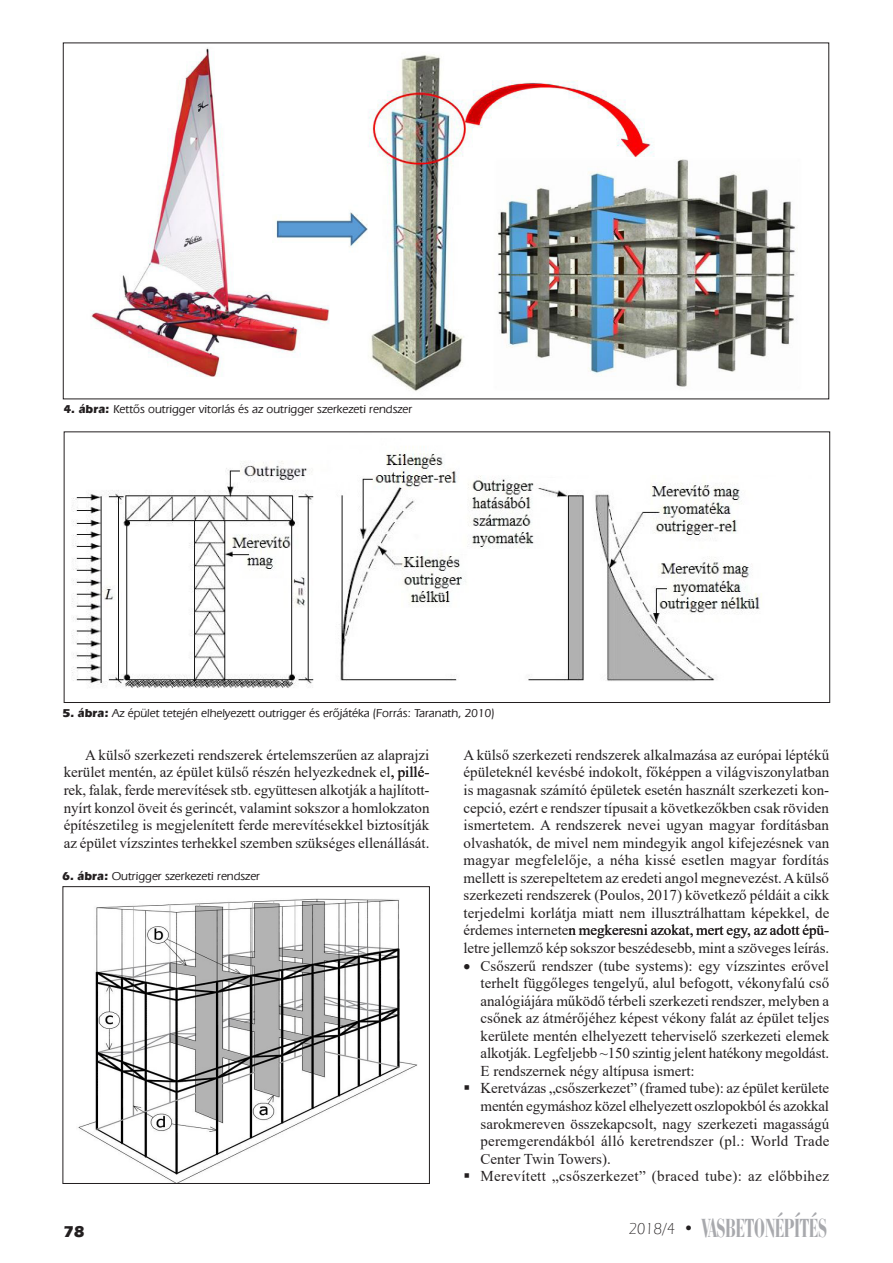
<style>
.page{position:relative;width:893px;height:1263px;background:#fff}
.page>*{position:absolute;margin:0;border:0;box-sizing:border-box;transform-origin:0 0}
.t1{font:27px "Bauer Bodoni BCHU Bold Condensed";color:#a8a9ad;scale:.75 1}
.t2{font:16.5px "Eras HU Bold";color:#231f20}
.felsorol{font:15px/17.5px "Times New Roman";color:#231f20;text-align:justify}
.List_Paragraph{font:15px/17.5px "Times New Roman";letter-spacing:.015em;color:#231f20;text-align:justify}
.Ábra_szoveg{font:12px "Eras Med HU Medium";color:#231f20}
.s1{font-family:"Eras HU Bold"}
.s2{font-family:"Eras Lt HU Light";font-size:16.5px;color:#231f20}
.s3{font-family:"Eras HU Bold";font-size:16.5px;color:#231f20}
</style>
<div class="page">
<img style="left:90px;top:47px;width:706px;height:344px">
<img style="left:71px;top:453px;width:691px;height:236px">
<img style="left:78px;top:899px;width:339px;height:283px">
<div style="left:63px;top:886px;width:367px;height:298px;border:1px solid #231f20"></div>
<p class="Ábra_szoveg" style="left:64px;top:402px;width:350px"><span class="s1">4. ábra:</span> Kettôs outrigger vitorlás és az outrigger szerkezeti rendszer</p>
<p class="Ábra_szoveg" style="left:63px;top:706px;width:433px"><span class="s1">5. ábra:</span> Az épület tetején elhelyezett outrigger és erôjátéka (Forrás: Taranath, 2010)</p>
<p class="felsorol" style="left:64px;top:746px;width:367px;text-indent:21px">A külső szerkezeti rendszerek értelemszerűen az alaprajzi kerület mentén, az épület külső részén helyezkednek el, pillé&shy;rek, falak, ferde merevítések stb. együttesen alkotják a hajlított&shy;nyírt konzol öveit és gerincét, valamint sokszor a homlokzaton építészetileg is megjelenített ferde merevítésekkel biztosítják az épület vízszintes terhekkel szemben szükséges ellenállását.</p>
<p class="felsorol" style="left:463px;top:746px;width:367px">A külső szerkezeti rendszerek alkalmazása az európai léptékű épületeknél kevésbé indokolt, főképpen a világviszonylatban is magasnak számító épületek esetén használt szerkezeti kon&shy;cepció, ezért e rendszer típusait a következőkben csak röviden ismertetem. A rendszerek nevei ugyan magyar fordításban olvashatók, de mivel nem mindegyik angol kifejezésnek van magyar megfelelője, a néha kissé esetlen magyar fordítás mellett is szerepeltetem az eredeti angol megnevezést. A külső szerkezeti rendszerek (Poulos, 2017) következő példáit a cikk terjedelmi korlátja miatt nem illusztrálhattam képekkel, de érdemes interneten megkeresni azokat, mert egy, az adott épü&shy;letre jellemző kép sokszor beszédesebb, mint a szöveges leírás.</p>
<p class="felsorol" style="left:480px;top:956px;width:350px;text-indent:-17px">• Csőszerű rendszer (tube systems): egy vízszintes erővel terhelt függőleges tengelyű, alul befogott, vékonyfalú cső analógiájára működő térbeli szerkezeti rendszer, melyben a csőnek az átmérőjéhez képest vékony falát az épület teljes kerülete mentén elhelyezett teherviselő szerkezeti elemek alkotják. Legfeljebb ~150 szintig jelent hatékony megoldást.<br>E rendszernek négy altípusa ismert:</p>
<p class="List_Paragraph" style="left:480px;top:1079px;width:350px;text-indent:-17px">▪ Keretvázas „csőszerkezet” (framed tube): az épület kerülete mentén egymáshoz közel elhelyezett oszlopokból és azokkal sarokmereven összekapcsolt, nagy szerkezeti magasságú peremgerendákból álló keretrendszer (pl.: World Trade Center Twin Towers).</p>
<p class="List_Paragraph" style="left:463px;top:1167px;width:367px">▪ Merevített „csőszerkezet” (braced tube): az előbbihez</p>
<p class="Ábra_szoveg" style="left:63px;top:869px;width:199px"><span class="s1">6. ábra:</span> Outrigger szerkezeti rendszer</p>
<p class="t2" style="left:64px;top:1221px;width:22px">78</p>
<h1 class="t1" style="left:629px;top:1211px;width:266px"><span class="s2">2018/4</span> <span class="s3">•</span> VASBETONÉPÍTÉS</h1>
</div>
